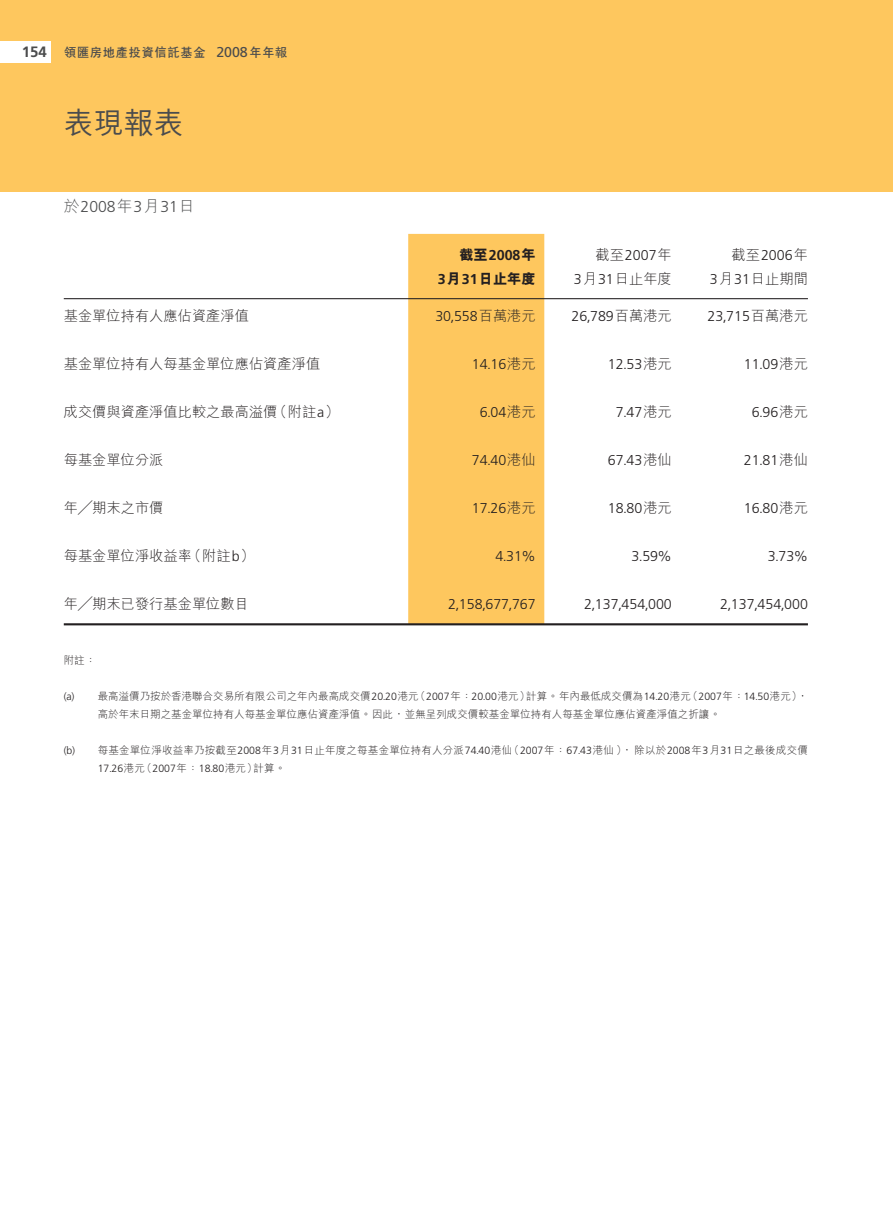
<style>
.page{position:relative;width:893px;height:1212px;background:#fff}
.page>*{position:absolute;margin:0;border:0;box-sizing:border-box;transform-origin:0 0}
.t1{font:500 30px "M Hei HK";color:#4b4c4d}
.t2{font:300 15.75px "Frutiger LT Std";color:#4b4c4d}
.t3{font:700 15px "Frutiger LT Std";color:#4b4c4d}
.t4{font:300 14.25px "Frutiger LT Std";color:#231f20}
.t5{font:300 14.25px "M Hei HK";color:#231f20}
.t6{font:800 14.25px "M Hei HK";color:#231f20}
.t7{font:700 14.25px "Frutiger LT Std";color:#231f20}
.t8{font:700 12.75px "C Hei 2 HK";letter-spacing:.015em;color:#4b4c4d}
.t9{font:300 10.5px/18px "M Hei HK";color:#231f20}
.t10{font:300 10.5px "M Hei HK";letter-spacing:.02em;color:#231f20}
.t11{font:300 10.5px "Frutiger LT Std";color:#231f20}
.s1{font-family:"Frutiger LT Std";font-weight:400;font-size:14.25px}
.s2{font-family:"M Hei HK"}
.s3{font-family:"M Hei HK";font-weight:800}
.s4{font-family:"Frutiger LT Std";font-weight:700}
.s5{font-family:"Frutiger LT Std"}
</style>
<div class="page">
<div style="left:0;top:0;width:893px;height:191px;background:#fec75e"></div>
<div style="left:0;top:41px;width:51px;height:22px;background:#fff"></div>
<div style="left:408px;top:234px;width:136px;height:389px;background:#fec75e"></div>
<hr style="left:64px;top:298px;width:744px;height:1px;background:#231f20">
<hr style="left:64px;top:623px;width:744px;height:2px;background:#231f20">
<p class="t3" style="left:22px;top:44px;width:27px">154</p>
<p class="t8" style="left:64px;top:47px;width:225px">領匯房地產投資信託基金 <span class="s1">2008</span>年年報</p>
<h1 class="t1" style="left:64px;top:111px;width:121px">表現報表</h1>
<p class="t2" style="left:64px;top:199px;width:132px"><span class="s2">於</span>2008<span class="s2">年</span>3<span class="s2">月</span>31<span class="s2">日</span></p>
<p class="t7" style="left:459px;top:248px;width:78px"><span class="s3">截至</span>2008<span class="s3">年</span></p>
<p class="t6" style="left:438px;top:274px;width:100px"><span class="s4">3</span>月<span class="s4">31</span>日止年度</p>
<p class="t4" style="left:595px;top:248px;width:78px"><span class="s2">截至</span>2007<span class="s2">年</span></p>
<p class="t5" style="left:574px;top:274px;width:100px"><span class="s5">3</span>月<span class="s5">31</span>日止年度</p>
<p class="t4" style="left:731px;top:248px;width:78px"><span class="s2">截至</span>2006<span class="s2">年</span></p>
<p class="t5" style="left:710px;top:274px;width:100px"><span class="s5">3</span>月<span class="s5">31</span>日止期間</p>
<p class="t5" style="left:64px;top:311px;width:187px">基金單位持有人應佔資產淨值</p>
<p class="t4" style="left:435px;top:310px;width:102px">30,558<span class="s2">百萬港元</span></p>
<p class="t4" style="left:571px;top:310px;width:102px">26,789<span class="s2">百萬港元</span></p>
<p class="t4" style="left:707px;top:310px;width:102px">23,715<span class="s2">百萬港元</span></p>
<p class="t5" style="left:64px;top:359px;width:258px">基金單位持有人每基金單位應佔資產淨值</p>
<p class="t4" style="left:472px;top:358px;width:66px">14.16<span class="s2">港元</span></p>
<p class="t4" style="left:608px;top:358px;width:66px">12.53<span class="s2">港元</span></p>
<p class="t4" style="left:744px;top:358px;width:66px">11.09<span class="s2">港元</span></p>
<p class="t5" style="left:64px;top:407px;width:277px">成交價與資產淨值比較之最高溢價（附註<span class="s5">a</span>）</p>
<p class="t4" style="left:480px;top:406px;width:58px">6.04<span class="s2">港元</span></p>
<p class="t4" style="left:616px;top:406px;width:58px">7.47<span class="s2">港元</span></p>
<p class="t4" style="left:752px;top:406px;width:58px">6.96<span class="s2">港元</span></p>
<p class="t5" style="left:64px;top:455px;width:101px">每基金單位分派</p>
<p class="t4" style="left:472px;top:454px;width:66px">74.40<span class="s2">港仙</span></p>
<p class="t4" style="left:608px;top:454px;width:66px">67.43<span class="s2">港仙</span></p>
<p class="t4" style="left:744px;top:454px;width:66px">21.81<span class="s2">港仙</span></p>
<p class="t5" style="left:64px;top:503px;width:101px">年╱期末之市價</p>
<p class="t4" style="left:472px;top:502px;width:66px">17.26<span class="s2">港元</span></p>
<p class="t4" style="left:608px;top:502px;width:66px">18.80<span class="s2">港元</span></p>
<p class="t4" style="left:744px;top:502px;width:66px">16.80<span class="s2">港元</span></p>
<p class="t5" style="left:64px;top:551px;width:193px">每基金單位淨收益率（附註<span class="s5">b</span>）</p>
<p class="t4" style="left:495px;top:550px;width:42px">4.31%</p>
<p class="t4" style="left:632px;top:550px;width:42px">3.59%</p>
<p class="t4" style="left:768px;top:550px;width:42px">3.73%</p>
<p class="t5" style="left:64px;top:599px;width:187px">年╱期末已發行基金單位數目</p>
<p class="t4" style="left:448px;top:598px;width:89px">2,158,677,767</p>
<p class="t4" style="left:584px;top:598px;width:89px">2,137,454,000</p>
<p class="t4" style="left:720px;top:598px;width:89px">2,137,454,000</p>
<p class="t9" style="left:64px;top:652px;width:34px">附註：</p>
<p class="t9" style="left:98px;top:688px;width:712px;text-indent:-34px"><span class="s5">(a)</span> 最高溢價乃按於香港聯合交易所有限公司之年內最高成交價<span class="s5">20.20</span>港元（<span class="s5">2007</span>年：<span class="s5">20.00</span>港元）計算。年內最低成交價為<span class="s5">14.20</span>港元（<span class="s5">2007</span>年：<span class="s5">14.50</span>港元），高於年末日期之基金單位持有人每基金單位應佔資產淨值。因此，並無呈列成交價較基金單位持有人每基金單位應佔資產淨值之折讓。</p>
<p class="t10" style="left:64px;top:746px;width:746px"><span class="s5">(b)</span> 每基金單位淨收益率乃按截至<span class="s5">2008</span>年<span class="s5">3</span>月<span class="s5">31</span>日止年度之每基金單位持有人分派<span class="s5">74.40</span>港仙（<span class="s5">2007</span>年：<span class="s5">67.43</span>港仙），除以於<span class="s5">2008</span>年<span class="s5">3</span>月<span class="s5">31</span>日之最後成交價</p>
<p class="t11" style="left:98px;top:763px;width:189px">17.26<span class="s2">港元（</span>2007<span class="s2">年：</span>18.80<span class="s2">港元）計算。</span></p>
</div>
